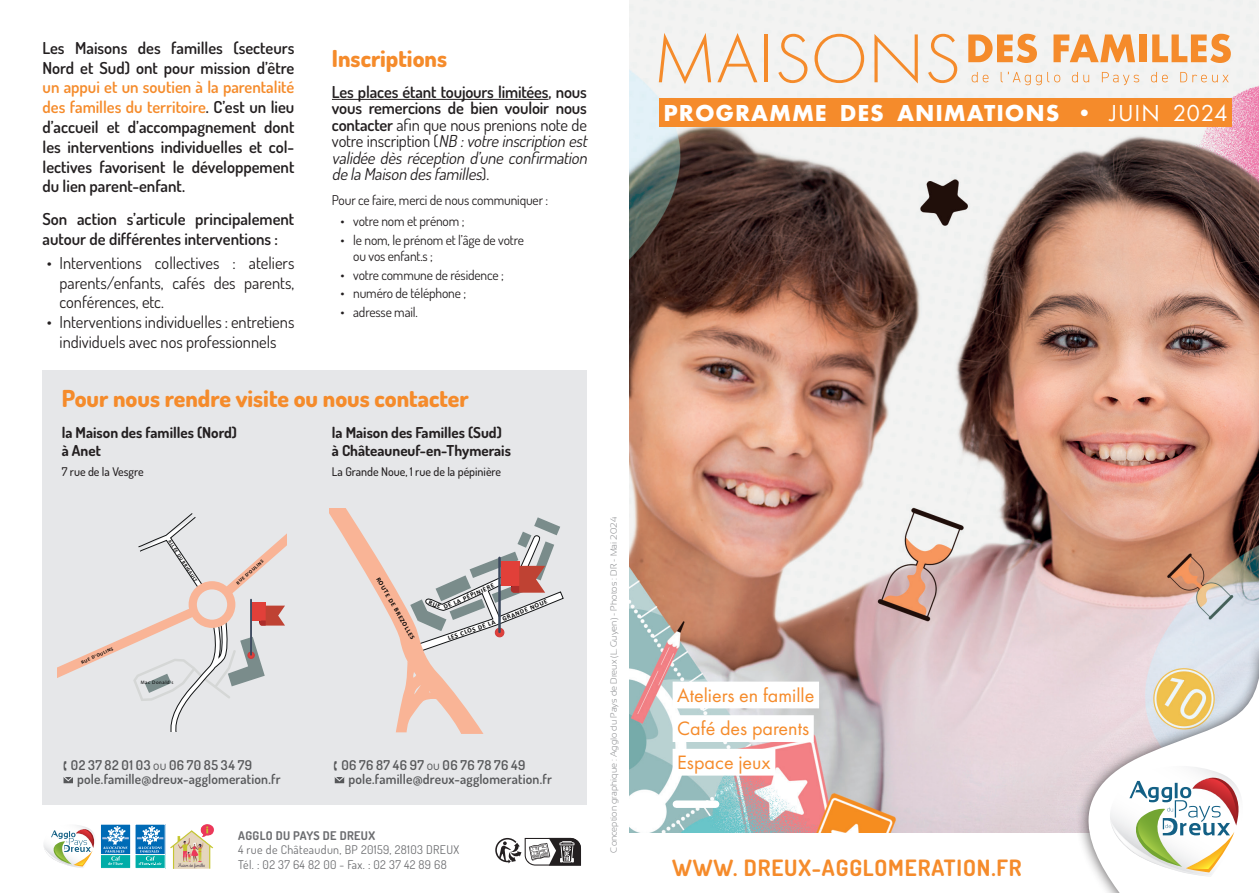
<style>
.page{position:relative;width:1259px;height:893px;background:#fff}
.page>*{position:absolute;margin:0;border:0;box-sizing:border-box;transform-origin:0 0}
.t1{font:700 24px "Futura PT";letter-spacing:.04em;color:#fff}
.t2{font:800 23.4px "Dosis";color:#f58b2b}
.t3{font:700 22.5px "Dosis";letter-spacing:.04em;color:#f58b2b}
.t4{font:20.1px/33.6px "Futura PT";color:#f58b2b}
.t5{font:600 16.5px/19.8px "Dosis";color:#231f20}
.t6{font:italic 16.5px/16.5px "Dosis";color:#231f20}
.t7{font:16.5px/19.8px "Dosis";color:#231f20;text-align:justify}
.t8{font:700 15px/18px "Dosis";color:#231f20}
.t9{font:13.5px/16.5px "Dosis";letter-spacing:-.01em;color:#231f20}
.t10{font:600 13.5px "Dosis";letter-spacing:.01em;color:#57585a}
.t11{font:600 13.5px "Dosis";letter-spacing:.04em;color:#57585a}
.t12{font:600 13.5px "Dosis";letter-spacing:.035em;color:#57585a}
.t13{font:12px/14.4px "Dosis";letter-spacing:.03em;color:#6c6d70}
.t14{font:500 12px "Dosis";color:#231f20}
.t15{font:700 12px "Dosis";letter-spacing:.03em;color:#6c6d70}
.t16{font:300 9px "Sansation";color:#808285}
.t17{font:700 6.6px "Calibri";color:#000001}
.t18{font:700 4.95px "Calibri";color:#000001}
.t19{font:300 4.95px "Calibri";letter-spacing:.1em;color:#000001}
.s1{color:#f58b2b}
.s2{font-weight:600;font-style:normal}
.s3{font-style:normal}
.s4{font-weight:400}
</style>
<div class="page">
<div style="left:43px;top:370px;width:544px;height:434px;background:#e6e7e9"></div>
<img style="left:629px;top:0;width:630px;height:833px">
<div style="left:659px;top:98px;width:573px;height:28px;background:#f58b2b"></div>
<div style="left:1075px;top:636px;width:184px;height:257px;background:#231f20;opacity:.75"></div>
<svg style="left:1057px;top:647px;width:202px;height:246px"></svg>
<svg style="left:1103px;top:766px;width:145px;height:111px"></svg>
<div style="left:672px;top:682px;width:147px;height:26px;background:#fff"></div>
<div style="left:672px;top:715px;width:142px;height:27px;background:#fff"></div>
<div style="left:672px;top:749px;width:103px;height:27px;background:#fff"></div>
<div style="left:676px;top:800px;width:39px;height:8px;background:#fff"></div>
<hr style="left:332px;top:99px;width:216px;height:1px;background:#231f20">
<svg style="left:57px;top:513px;width:229px;height:219px"></svg>
<div style="left:100px;top:840px;width:31px;height:28px;border:1px solid #fff"></div>
<div style="left:100px;top:824px;width:31px;height:31px;border:1px solid #fff"></div>
<svg style="left:135px;top:840px;width:30px;height:28px"></svg>
<svg style="left:137px;top:826px;width:26px;height:39px"></svg>
<svg style="left:44px;top:824px;width:85px;height:44px"></svg>
<img style="left:170px;top:824px;width:44px;height:44px">
<svg style="left:495px;top:837px;width:86px;height:29px"></svg>
<svg style="left:968px;top:34px;width:69px;height:29px"></svg>
<svg style="left:1053px;top:35px;width:82px;height:27px"></svg>
<div style="left:1139px;top:35px;width:7px;height:27px;background:#f58b2b"></div>
<svg style="left:1152px;top:34px;width:78px;height:29px"></svg>
<svg style="left:971px;top:72px;width:17px;height:10px"></svg>
<svg style="left:1000px;top:72px;width:60px;height:13px"></svg>
<svg style="left:1072px;top:72px;width:17px;height:10px"></svg>
<svg style="left:1102px;top:72px;width:37px;height:13px"></svg>
<svg style="left:1151px;top:72px;width:16px;height:10px"></svg>
<svg style="left:1180px;top:72px;width:26px;height:10px"></svg>
<svg style="left:1212px;top:75px;width:16px;height:7px"></svg>
<svg style="left:659px;top:33px;width:52px;height:51px"></svg>
<svg style="left:717px;top:33px;width:40px;height:49px"></svg>
<hr style="left:765px;top:34px;width:3px;height:48px;background:#f58b2b">
<svg style="left:778px;top:34px;width:29px;height:49px"></svg>
<svg style="left:814px;top:34px;width:50px;height:49px"></svg>
<svg style="left:874px;top:34px;width:44px;height:49px"></svg>
<svg style="left:928px;top:34px;width:29px;height:49px"></svg>
<svg style="left:63px;top:777px;width:10px;height:6px"></svg>
<svg style="left:334px;top:777px;width:11px;height:6px"></svg>
<svg style="left:330px;top:508px;width:233px;height:226px"></svg>
<p class="t5" style="left:43px;top:37px;width:253px">Les Maisons des familles (secteurs<br>Nord et Sud) ont pour mission d’être</p>
<p class="t5" style="left:43px;top:77px;width:253px;text-align:justify"><span class="s1">un appui et un soutien à la parentalité des familles du territoire</span>. C’est un lieu d’accueil et d’accompagnement dont les interventions individuelles et col&shy;lectives favorisent le développement du lien parent-enfant.</p>
<p class="t5" style="left:43px;top:208px;width:253px">Son action s’articule principalement autour de différentes interventions :</p>
<p class="t7" style="left:60px;top:252px;width:236px;text-indent:-13px">• Interventions collectives : ateliers parents/enfants, cafés des parents, conférences, etc.</p>
<p class="t7" style="left:47px;top:312px;width:249px;text-align:center">• Interventions individuelles : entretiens individuels avec nos professionnels</p>
<h2 class="t2" style="left:332px;top:42px;width:117px">Inscriptions</h2>
<p class="t6" style="left:332px;top:83px;width:260px"><span class="s2">Les places étant toujours limitées, nous vous remercions de bien vouloir nous contacter</span> <span class="s3">afin que nous prenions note de v o t re i n s c r i p t i o n (</span> NB :votre inscription est validée dès réception d’une confirmation de laMaison desfamilles<span class="s3">) .</span></p>
<p class="t9" style="left:332px;top:191px;width:218px">Pour ce faire, merci de nous communiquer :</p>
<p class="t9" style="left:340px;top:212px;width:126px">• votre nom et prénom ;</p>
<p class="t9" style="left:353px;top:231px;width:172px;text-indent:-13px">• le nom, le prénom et l’âge de votre ou vos enfant.s ;</p>
<p class="t9" style="left:340px;top:266px;width:165px">• votre commune de résidence ;</p>
<p class="t9" style="left:340px;top:285px;width:127px">• numéro de téléphone ;</p>
<p class="t9" style="left:340px;top:303px;width:79px">• adresse mail.</p>
<h2 class="t2" style="left:62px;top:382px;width:408px">Pour nous rendre visite ou nous contacter</h2>
<p class="t8" style="left:62px;top:423px;width:177px">la Maison des familles (Nord) à Anet</p>
<p class="t14" style="left:62px;top:464px;width:83px">7 rue de la Vesgre</p>
<p class="t18" style="left:80px;top:660px;width:36px;rotate:-25deg">RUE D’OULINS</p>
<p class="t18" style="left:172px;top:539px;width:50px;rotate:57deg">ALLÉE DU BRIGAULT</p>
<p class="t19" style="left:141px;top:679px;width:34px">Mac Donald’s</p>
<p class="t18" style="left:235px;top:581px;width:36px;rotate:-41deg">RUE D’OULINS</p>
<p class="t8" style="left:332px;top:423px;width:180px">la Maison des Familles (Sud) à Châteauneuf-en-Thymerais</p>
<p class="t14" style="left:332px;top:463px;width:171px">La Grande Noue, 1 rue de la pépinière</p>
<p class="t17" style="left:382px;top:575px;width:72px;rotate:60deg">ROUTE DE BREZOLLES</p>
<p class="t17" style="left:442px;top:603px;width:56px;rotate:-24deg">DE LA PÉPINIÈRE</p>
<p class="t17" style="left:446px;top:634px;width:51px;rotate:-19deg">LES CLOS DE LA</p>
<p class="t17" style="left:501px;top:615px;width:49px;rotate:-22deg">GRANDE NOUE</p>
<p class="t11" style="left:71px;top:756px;width:183px">02 37 82 01 03 <span class="s4">ou</span> 06 70 85 34 79</p>
<p class="t12" style="left:341px;top:756px;width:186px">06 76 87 46 97 <span class="s4">ou</span> 06 76 78 76 49</p>
<p class="t10" style="left:77px;top:770px;width:205px">pole.famille@dreux-agglomeration.fr</p>
<p class="t10" style="left:348px;top:770px;width:205px">pole.famille@dreux-agglomeration.fr</p>
<p class="t19" style="left:98px;top:781px;width:48px">Centre commercial</p>
<p class="t15" style="left:238px;top:827px;width:138px">AGGLO DU PAYS DE DREUX</p>
<p class="t13" style="left:238px;top:842px;width:223px">4 rue de Châteaudun, BP 20159, 28103 DREUX<br>Tél. : 02 37 64 82 00 - Fax. : 02 37 42 89 68</p>
<p class="t16" style="left:608px;top:853px;width:337px;rotate:-90deg">Conception graphique : Agglo du Pays de Dreux (L. Guyen) - Photos : DR - Mai 2024</p>
<h1 class="t1" style="left:663px;top:97px;width:565px">PROGRAMME DES ANIMATIONS <span class="s4">• JUIN 2024</span></h1>
<p class="t4" style="left:677px;top:678px;width:139px">Ateliers en famille<br>Café des parents<br>Espace jeux</p>
<h3 class="t3" style="left:672px;top:852px;width:351px">WWW. DREUX-AGGLOMERATION.FR</h3>
</div>
